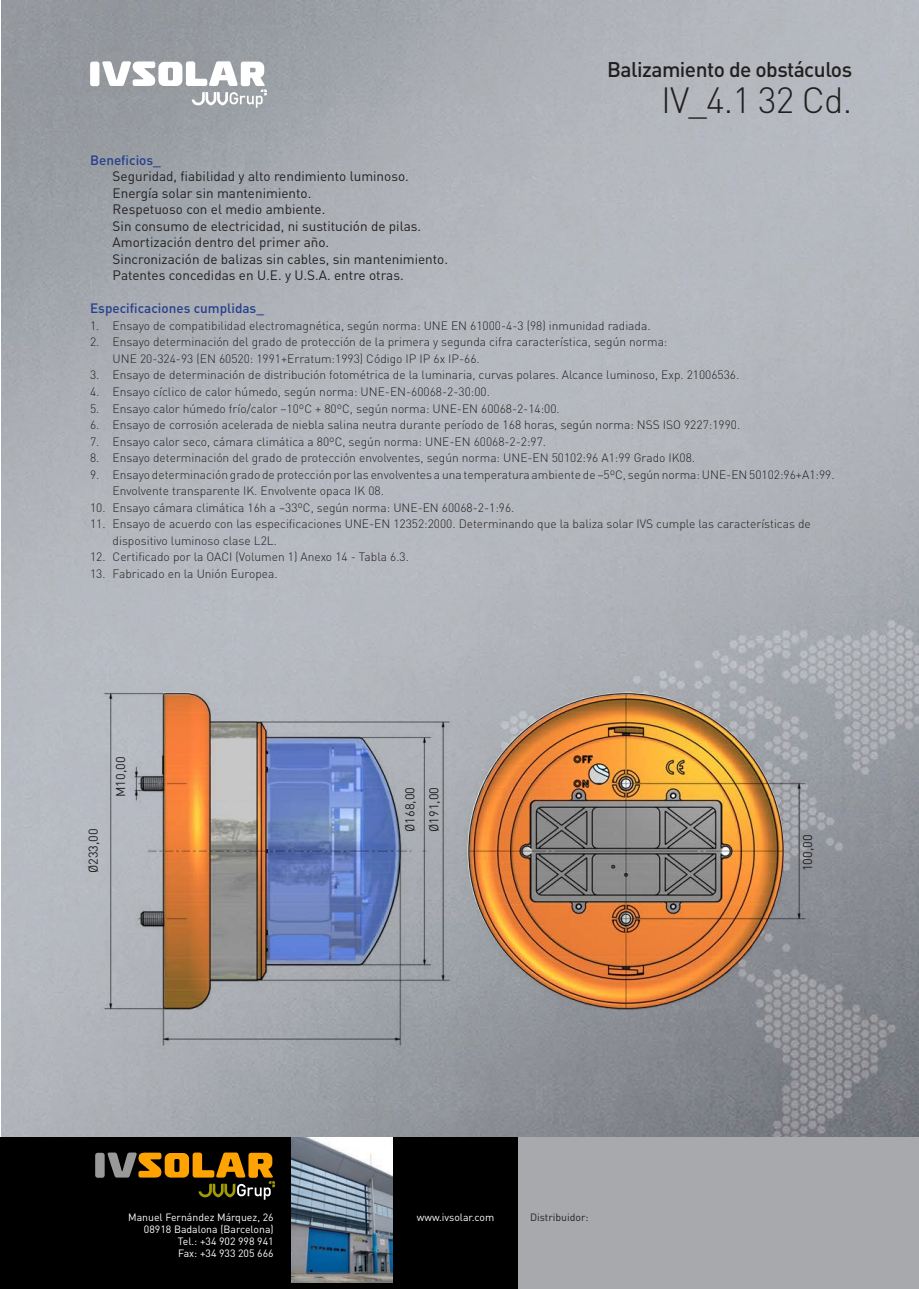
<style>
.page{position:relative;width:919px;height:1289px;background:#fff}
.page>*{position:absolute;margin:0;border:0;box-sizing:border-box;transform-origin:0 0}
.t1{font:300 36px "DIN Pro";color:#231f20}
.t2{font:500 21px "DIN Pro";letter-spacing:-.025em;color:#231f20}
.t3{font:13.5px/16.5px "DIN Pro";color:#231f20}
.t4{font:500 13.5px "DIN Pro";color:#253f8e}
.t5{font:12.75px/24.2px "DIN Pro";color:#231f20}
.t6{font:300 12px/16.5px "DIN Pro";color:#231f20}
.t7{font:10.5px/12px "DIN Pro";color:#fff;text-align:right}
.t8{font:10.5px "DIN Pro";color:#231f20}
</style>
<div class="page">
<img style="left:1px;top:0;width:917px;height:1137px">
<div style="left:249px;top:1137px;width:669px;height:151px;background:#000"></div>
<div style="left:0;top:1137px;width:291px;height:151px;background:#000"></div>
<div style="left:95px;top:1152px;width:10px;height:25px;background:#999;border-radius:3px"></div>
<svg style="left:107px;top:1152px;width:168px;height:47px"></svg>
<img style="left:292px;top:1137px;width:100px;height:145px">
<div style="left:518px;top:1137px;width:400px;height:151px;background:#a8a9ad"></div>
<img style="left:95px;top:629px;width:739px;height:435px">
<div style="left:90px;top:62px;width:9px;height:24px;background:#fff;border-radius:3px"></div>
<svg style="left:102px;top:61px;width:165px;height:47px"></svg>
<h2 class="t2" style="left:607px;top:56px;width:246px">Balizamiento de obstáculos</h2>
<h1 class="t1" style="left:661px;top:76px;width:192px">IV_4.1 32 Cd.</h1>
<p class="t4" style="left:90px;top:151px;width:72px">Beneficios_</p>
<p class="t3" style="left:113px;top:168px;width:337px">Seguridad, fiabilidad y alto rendimiento luminoso.<br>Energía solar sin mantenimiento.<br>Respetuoso con el medio ambiente.<br>Sin consumo de electricidad, ni sustitución de pilas.<br>Amortización dentro del primer año.<br>Sincronización de balizas sin cables, sin mantenimiento.<br>Patentes concedidas en U.E. y U.S.A. entre otras.</p>
<p class="t4" style="left:90px;top:299px;width:175px">Especificaciones cumplidas_</p>
<p class="t6" style="left:90px;top:317px;width:562px">1. Ensayo de compatibilidad electromagnética, según norma: UNE EN 61000-4-3 (98) inmunidad radiada.</p>
<p class="t6" style="left:113px;top:333px;width:556px;text-indent:-23px">2. Ensayo determinación del grado de protección de la primera y segunda cifra característica, según norma:<br>UNE 20-324-93 (EN 60520: 1991+Erratum:1993) Código IP IP 6x IP-66.</p>
<p class="t6" style="left:90px;top:366px;width:650px">3. Ensayo de determinación de distribución fotométrica de la luminaria, curvas polares. Alcance luminoso, Exp. 21006536.</p>
<p class="t6" style="left:90px;top:383px;width:401px">4. Ensayo cíclico de calor húmedo, según norma: UNE-EN-60068-2-30:00.</p>
<p class="t6" style="left:90px;top:399px;width:471px">5. Ensayo calor húmedo frío/calor –10ºC + 80ºC, según norma: UNE-EN 60068-2-14:00.</p>
<p class="t6" style="left:90px;top:416px;width:651px">6. Ensayo de corrosión acelerada de niebla salina neutra durante período de 168 horas, según norma: NSS ISO 9227:1990.</p>
<p class="t6" style="left:90px;top:432px;width:457px">7. Ensayo calor seco, cámara climática a 80ºC, según norma: UNE-EN 60068-2-2:97.</p>
<p class="t6" style="left:90px;top:449px;width:606px">8. Ensayo determinación del grado de protección envolventes, según norma: UNE-EN 50102:96 A1:99 Grado IK08.</p>
<p class="t6" style="left:113px;top:465px;width:723px;text-indent:-23px">9. Ensayo determinación grado de protección por las envolventes a una temperatura ambiente de –5ºC, según norma: UNE-EN 50102:96+A1:99.<br>Envolvente transparente IK. Envolvente opaca IK 08.</p>
<p class="t6" style="left:90px;top:498px;width:425px">10. Ensayo cámara climática 16h a –33ºC, según norma: UNE-EN 60068-2-1:96.</p>
<p class="t6" style="left:113px;top:515px;width:699px;text-indent:-23px">11. Ensayo de acuerdo con las especificaciones UNE-EN 12352:2000. Determinando que la baliza solar IVS cumple las características de dispositivo luminoso clase L2L.</p>
<p class="t6" style="left:90px;top:548px;width:320px">12. Certificado por la OACI (Volumen 1) Anexo 14 - Tabla 6.3.</p>
<p class="t6" style="left:90px;top:564px;width:189px">13. Fabricado en la Unión Europea.</p>
<p class="t5" style="left:81px;top:873px;width:46px;rotate:-90deg">Ø233,00</p>
<p class="t5" style="left:108px;top:797px;width:42px;rotate:-90deg">M10,00</p>
<p class="t5" style="left:397px;top:832px;width:46px;rotate:-90deg">Ø168,00<br>Ø191,00</p>
<p class="t7" style="left:128px;top:1210px;width:147px">Manuel Fernández Márquez, 26<br>08918 Badalona (Barcelona)<br>Tel.: +34 902 998 941<br>Fax: +34 933 205 666</p>
<p class="t7" style="left:417px;top:1210px;width:79px">www.ivsolar.com</p>
<p class="t8" style="left:530px;top:1210px;width:60px">Distribuidor:</p>
<p class="t5" style="left:794px;top:871px;width:38px;rotate:-90deg">100,00</p>
</div>
